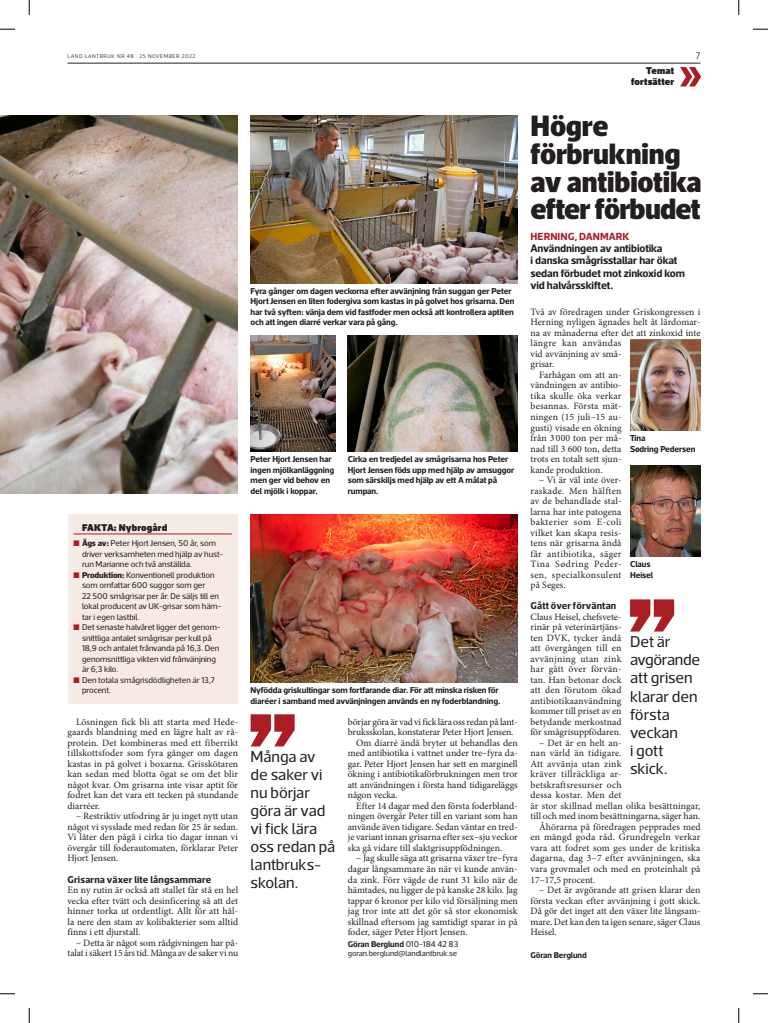
<style>
.page{position:relative;width:768px;height:1023px;background:#fff}
.page>*{position:absolute;margin:0;border:0;box-sizing:border-box;transform-origin:0 0}
.Rubrik_liten{font:900 30px/27.9px "Acto";letter-spacing:-.01em;color:#231f20}
.Citat{font:16px/18px "Acto";letter-spacing:-.005em;color:#231f20}
.Ingress{font:700 11px/12.5px "Acto";letter-spacing:-.01em;color:#231f20}
.Ort_ämne{font:700 10.5px "Acto";letter-spacing:.01em;color:#ab1d24}
.Mellanrubrik{font:700 10px "Acto";letter-spacing:.015em;color:#231f20}
.Fakta_rubrik_linje{font:900 10px "Acto";letter-spacing:.01em;color:#231f20}
.Fakta_rubrik_svart{font:900 10px/11px "Acto";letter-spacing:.01em;color:#231f20;text-align:right}
.Bröd{font:9.7px/10.5px "Minion Pro";color:#231f20;text-align:justify}
.Bröd_utan_indrag{font:9.7px/10.5px "Minion Pro";color:#231f20}
.t1{font:300 9.7px "Acto";color:#231f20}
.Bildtext{font:700 8.7px/10.5px "Acto";letter-spacing:-.01em;color:#231f20}
.t2{font:8.5px/10.5px "Acto";letter-spacing:-.01em;color:#231f20}
.Byline_namntel{font:700 8.5px "Acto";letter-spacing:-.01em;color:#231f20}
.Byline_email{font:8px "Acto";letter-spacing:-.01em;color:#231f20}
.t3{font:300 5.5px "Acto";letter-spacing:.09em;color:#231f20}
.s1{color:#ab1d24}
.s2{font-weight:800}
.s3{font-weight:400}
</style>
<div class="page">
<hr style="left:67px;top:63px;width:633px;height:1px;background:#231f20">
<img style="left:250px;top:115px;width:267px;height:168px">
<img style="left:250px;top:336px;width:85px;height:115px">
<div style="left:68px;top:514px;width:170px;height:189px;background:#f6eae5"></div>
<hr style="left:73px;top:533px;width:159px;height:1px;background:#ab1d24">
<img style="left:250px;top:514px;width:267px;height:168px">
<img style="left:1px;top:115px;width:237px;height:378px">
<img style="left:347px;top:336px;width:170px;height:115px">
<img style="left:630px;top:339px;width:70px;height:91px">
<img style="left:630px;top:465px;width:70px;height:91px">
<svg style="left:250px;top:714px;width:44px;height:32px"></svg>
<svg style="left:630px;top:599px;width:43px;height:32px"></svg>
<svg style="left:680px;top:67px;width:20px;height:19px"></svg>
<svg style="left:0;top:29px;width:15px;height:1px"></svg>
<svg style="left:753px;top:29px;width:14px;height:1px"></svg>
<svg style="left:0;top:993px;width:15px;height:1px"></svg>
<svg style="left:753px;top:993px;width:14px;height:1px"></svg>
<svg style="left:29px;top:0;width:1px;height:15px"></svg>
<svg style="left:29px;top:1008px;width:1px;height:14px"></svg>
<svg style="left:738px;top:0;width:1px;height:15px"></svg>
<svg style="left:738px;top:1008px;width:1px;height:14px"></svg>
<p class="t3" style="left:67px;top:53px;width:129px">LAND LANTBRUK NR 48 · 25 NOVEMBER 2022</p>
<p class="t1" style="left:695px;top:50px;width:6px">7</p>
<p class="Fakta_rubrik_linje" style="left:82px;top:521px;width:87px">FAKTA: Nybrogård</p>
<p class="t2" style="left:82px;top:537px;width:143px;text-indent:-9px"><span class="s1">■</span> <span class="s2">Ägs av:</span> Peter Hjort Jensen, 50 år, som driver verksamheten med hjälp av hust&shy;run Marianne och två anställda.</p>
<p class="t2" style="left:82px;top:569px;width:141px;text-indent:-9px"><span class="s1">■</span> <span class="s2">Produktion:</span> Konventionell produktion som omfattar 600 suggor som ger<br>22 500 smågrisar per år. De säljs till en lokal producent av UK-grisar som häm&shy;tar i egen lastbil.</p>
<p class="t2" style="left:82px;top:621px;width:140px;text-indent:-9px"><span class="s1">■</span> Det senaste halvåret ligger det genom&shy;snittliga antalet smågrisar per kull på 18,9 och antalet frånvanda på 16,3. Den genomsnittliga vikten vid frånvänjning är 6,3 kilo.</p>
<p class="t2" style="left:82px;top:674px;width:134px;text-indent:-9px"><span class="s1">■</span> Den totala smågrisdödligheten är 13,7 procent.</p>
<p class="Bröd" style="left:67px;top:716px;width:172px;text-indent:9px">Lösningen fick bli att starta med Hede&shy;gaards blandning med en lägre halt av rå&shy;protein. Det kombineras med ett fiberrikt tillskottsfoder som fyra gånger om dagen kastas in på golvet i boxarna. Grisskötaren kan sedan med blotta ögat se om det blir något kvar. Om grisarna inte visar aptit för fodret kan det vara ett tecken på stundande diarréer.</p>
<p class="Bröd" style="left:67px;top:811px;width:172px;text-indent:9px">– Restriktiv utfodring är ju inget nytt utan något vi sysslade med redan för 25 år sedan.<br>Vi låter den pågå i cirka tio dagar innan vi övergår till foderautomaten, förklarar Peter Hjort Jensen.</p>
<p class="Mellanrubrik" style="left:67px;top:872px;width:145px">Grisarna växer lite långsammare</p>
<p class="Bröd" style="left:67px;top:884px;width:172px">En ny rutin är också att stallet får stå en hel vecka efter tvätt och desinficering så att det hinner torka ut ordentligt. Allt för att hål&shy;la nere den stam av kolibakterier som alltid finns i ett djurstall.</p>
<p class="Bröd" style="left:67px;top:937px;width:172px;text-align:right">– Detta är något som rådgivningen har på&shy;talat i säkert 15 års tid. Många av de saker vi nu</p>
<p class="Bildtext" style="left:250px;top:285px;width:265px">Fyra gånger om dagen veckorna efter avvänjning från suggan ger Peter Hjort Jensen en liten fodergiva som kastas in på golvet hos grisarna. Den har två syften: vänja dem vid fastfoder men också att kontrollera aptiten och att ingen diarré verkar vara på gång.</p>
<p class="Bildtext" style="left:250px;top:453px;width:85px">Peter Hjort Jensen har ingen mjölkanläggning men ger vid behov en del mjölk i koppar.</p>
<p class="Bildtext" style="left:347px;top:453px;width:168px">Cirka en tredjedel av smågrisarna hos Peter Hjort Jensen föds upp med hjälp av amsuggor som särskiljs med hjälp av ett A målat på rumpan.</p>
<p class="Bildtext" style="left:250px;top:684px;width:251px">Nyfödda griskultingar som fortfarande diar. För att minska risken för diaréer i samband med avvänjningen används en ny foderblandning.</p>
<p class="Citat" style="left:250px;top:747px;width:86px">Många av de saker vi nu börjar göra är vad vi fick lära oss redan på lantbruks&shy;skolan.</p>
<p class="Bröd" style="left:347px;top:716px;width:171px">börjar göra är vad vi fick lära oss redan på lant&shy;bruksskolan, konstaterar Peter Hjort Jensen.</p>
<p class="Bröd" style="left:347px;top:737px;width:171px;text-indent:9px">Om diarré ändå bryter ut behandlas den med antibiotika i vattnet under tre–fyra da&shy;gar. Peter Hjort Jensen har sett en marginell ökning i antibiotikaförbrukningen men tror att användningen i första hand tidigareläggs någon vecka.</p>
<p class="Bröd" style="left:347px;top:800px;width:171px;text-indent:9px">Efter 14 dagar med den första foderbland&shy;ningen övergår Peter till en variant som han använde även tidigare. Sedan väntar en tred&shy;je variant innan grisarna efter sex–sju veckor ska gå vidare till slaktgrisuppfödningen.</p>
<p class="Bröd" style="left:347px;top:853px;width:171px;text-indent:9px">– Jag skulle säga att grisarna växer tre–fyra dagar långsammare än när vi kunde använ&shy;da zink. Förr vägde de runt 31 kilo när de hämtades, nu ligger de på kanske 28 kilo. Jag tappar 6 kronor per kilo vid försäljning men jag tror inte att det gör så stor ekonomisk skillnad eftersom jag samtidigt sparar in på foder, säger Peter Hjort Jensen.</p>
<p class="Byline_namntel" style="left:347px;top:938px;width:112px">Göran Berglund <span class="s3">010-184 42 83</span></p>
<p class="Byline_email" style="left:347px;top:948px;width:111px">goran.berglund@landlantbruk.se</p>
<p class="Fakta_rubrik_svart" style="left:630px;top:65px;width:45px">Temat fortsätter</p>
<p class="Rubrik_liten" style="left:530px;top:111px;width:172px">Högre förbrukning av antibiotika efter förbudet</p>
<p class="Ort_ämne" style="left:530px;top:230px;width:100px">HERNING, DANMARK</p>
<p class="Ingress" style="left:530px;top:241px;width:156px">Användningen av antibiotika<br>i danska smågrisstallar har ökat sedan förbudet mot zinkoxid kom vid halvårsskiftet.</p>
<p class="Bröd_utan_indrag" style="left:530px;top:307px;width:171px">Två av föredragen under Griskongressen i<br>Herning nyligen ägnades helt åt lärdomar&shy;na av månaderna efter det att zinkoxid inte längre kan användas<br>vid avvänjning av små-<br>grisar.</p>
<p class="Bröd" style="left:530px;top:370px;width:92px;text-indent:9px">Farhågan om att an&shy;vändningen av antibio&shy;tika skulle öka verkar besannas. Första mät&shy;ningen (15 juli–15 au&shy;gusti) visade en ökning från 3 000 ton per må&shy;nad till 3 600 ton, detta trots en totalt sett sjun&shy;kande produktion.</p>
<p class="Bröd" style="left:530px;top:475px;width:92px;text-indent:9px">– Vi är väl inte över&shy;raskade. Men hälften av de behandlade stal&shy;larna har inte patogena bakterier som E-coli vilket kan skapa resis&shy;tens när grisarna ändå får antibiotika, säger Tina Sødring Peder&shy;sen, specialkonsulent på Seges.</p>
<p class="Mellanrubrik" style="left:530px;top:599px;width:87px">Gått över förväntan</p>
<p class="Bröd" style="left:530px;top:611px;width:92px">Claus Heisel, chefsvete&shy;rinär på veterinärtjäns&shy;ten DVK, tycker ändå att övergången till en avvänjning utan zink har gått över förvän&shy;tan. Han betonar dock att den förutom ökad antibiotikaanvändning kommer till priset av en betydande merkostnad för smågrisuppfödaren.</p>
<p class="Bröd" style="left:530px;top:737px;width:171px;text-align:left;text-indent:9px">– Det är en helt an-<br>nan värld än tidigare.<br>Att avvänja utan zink<br>kräver tillräckliga ar-<br>betskraftsresurser och<br>dessa kostar. Men det<br>är stor skillnad mellan olika besättningar, till och med inom besättningarna, säger han.</p>
<p class="Bröd" style="left:530px;top:821px;width:171px;text-indent:9px">Åhörarna på föredragen pepprades med en mängd goda råd. Grundregeln verkar vara att fodret som ges under de kritiska dagarna, dag 3–7 efter avvänjningen, ska vara grovmalet och med en proteinhalt på 17–17,5 procent.</p>
<p class="Bröd" style="left:530px;top:884px;width:171px;text-indent:9px">– Det är avgörande att grisen klarar den första veckan efter avvänjning i gott skick.<br>Då gör det inget att den växer lite långsam&shy;mare. Det kan den ta igen senare, säger Claus Heisel.</p>
<p class="Byline_namntel" style="left:530px;top:949px;width:58px">Göran Berglund</p>
<p class="Bildtext" style="left:629px;top:432px;width:67px">Tina<br>Sødring Pedersen</p>
<p class="Bildtext" style="left:629px;top:558px;width:25px">Claus<br>Heisel</p>
<p class="Citat" style="left:629px;top:632px;width:72px">Det är avgörande att grisen klarar den första veckan<br>i gott skick.</p>
</div>
